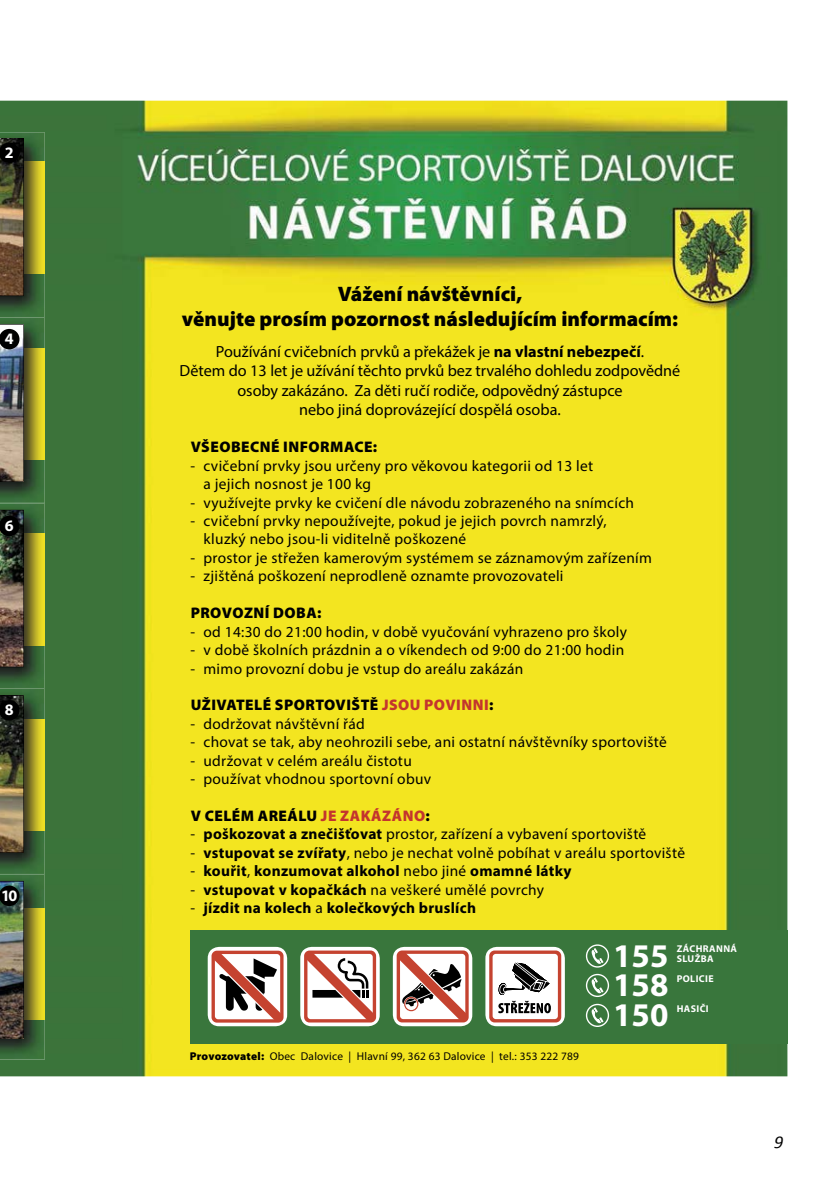
<style>
.page{position:relative;width:840px;height:1191px;background:#fff}
.page>*{position:absolute;margin:0;border:0;box-sizing:border-box;transform-origin:0 0}
.t1{font:700 33.2px/29.6px "Myriad Pro";color:#fff;text-align:justify}
.t2{font:900 21px/25.2px "Myriad Pro";color:#000;text-align:center}
.t3{font:italic 18px "Calibri";color:#000}
.t4{font:16.2px/19.4px "Myriad Pro";color:#000;text-align:center}
.t5{font:700 16px "Myriad Pro";color:#fff}
.t6{font:15.4px/18.4px "Myriad Pro";letter-spacing:.02em;color:#000}
.t7{font:900 15.4px "Myriad Pro";letter-spacing:.03em;color:#000}
.t8{font:700 15.4px "Myriad Pro";letter-spacing:.02em;color:#000}
.t9{font:11.4px "Myriad Pro";letter-spacing:.02em;color:#000}
.t10{font:700 9.8px/10.4px "Myriad Pro";letter-spacing:.04em;color:#fff}
.s1{font-weight:700}
.s2{color:#c3352e}
.s3{font-weight:400}
.s4{font-weight:900}
</style>
<div class="page">
<img style="left:0;top:101px;width:787px;height:975px">
<div style="left:190px;top:930px;width:597px;height:113px;background:#39763c"></div>
<svg style="left:585px;top:944px;width:23px;height:23px"></svg>
<svg style="left:585px;top:973px;width:23px;height:24px"></svg>
<svg style="left:585px;top:1003px;width:23px;height:24px"></svg>
<div style="left:207px;top:947px;width:80px;height:79px;background:#fff;border-radius:11px"></div>
<svg style="left:211px;top:950px;width:73px;height:73px"></svg>
<div style="left:300px;top:947px;width:79px;height:79px;background:linear-gradient(to bottom,#faf5f3,#fbf5f4);border-radius:11px"></div>
<svg style="left:303px;top:950px;width:73px;height:72px;background:#d3a9a3"></svg>
<svg style="left:392px;top:947px;width:80px;height:79px"></svg>
<svg style="left:396px;top:950px;width:72px;height:72px;background:#c79d97"></svg>
<svg style="left:485px;top:947px;width:79px;height:79px"></svg>
<svg style="left:489px;top:950px;width:72px;height:72px;background:#c8b2af"></svg>
<img style="left:0;top:132px;width:45px;height:927px">
<img style="left:24px;top:162px;width:21px;height:111px">
<svg style="left:0;top:139px;width:24px;height:157px;background:#625239"></svg>
<img style="left:24px;top:348px;width:21px;height:112px">
<img style="left:0;top:324px;width:24px;height:157px">
<img style="left:24px;top:534px;width:21px;height:111px">
<img style="left:0;top:510px;width:24px;height:157px">
<img style="left:24px;top:719px;width:21px;height:112px">
<img style="left:0;top:695px;width:24px;height:157px">
<img style="left:24px;top:908px;width:21px;height:111px">
<img style="left:0;top:881px;width:24px;height:157px">
<div style="left:0;top:142px;width:19px;height:21px;background:#000;border-radius:50%"></div>
<div style="left:0;top:329px;width:19px;height:20px;background:#000;border-radius:50%"></div>
<div style="left:0;top:516px;width:19px;height:20px;background:#000;border-radius:50%"></div>
<div style="left:0;top:700px;width:19px;height:20px;background:#000;border-radius:50%"></div>
<div style="left:0;top:885px;width:19px;height:21px;background:#000;border-radius:50%"></div>
<p class="t5" style="left:5px;top:142px;width:10px">2</p>
<p class="t5" style="left:5px;top:328px;width:10px">4</p>
<p class="t5" style="left:5px;top:515px;width:10px">6</p>
<p class="t5" style="left:5px;top:699px;width:10px">8</p>
<p class="t5" style="left:1px;top:885px;width:18px">10</p>
<h2 class="t2" style="left:182px;top:281px;width:497px">Vážení návštěvníci,<br>věnujte prosím pozornost následujícím informacím:</h2>
<p class="t4" style="left:179px;top:342px;width:502px">Používání cvičebních prvků a překážek je <span class="s1">na vlastní nebezpečí</span>.<br>Dětem do 13 let je užívání těchto prvků bez trvalého dohledu zodpovědné osoby zakázáno. Za děti ručí rodiče, odpovědný zástupce<br>nebo jiná doprovázející dospělá osoba.</p>
<p class="t7" style="left:190px;top:438px;width:188px">VŠEOBECNÉ INFORMACE:</p>
<p class="t6" style="left:203px;top:456px;width:391px;text-indent:-13px">- cvičební prvky jsou určeny pro věkovou kategorii od 13 let a jejich nosnost je 100 kg</p>
<p class="t6" style="left:190px;top:493px;width:445px">- využívejte prvky ke cvičení dle návodu zobrazeného na snímcích</p>
<p class="t6" style="left:203px;top:511px;width:404px;text-indent:-13px">- cvičební prvky nepoužívejte, pokud je jejich povrch namrzlý, kluzký nebo jsou-li viditelně poškozené</p>
<p class="t6" style="left:190px;top:548px;width:462px">- prostor je střežen kamerovým systémem se záznamovým zařízením</p>
<p class="t6" style="left:190px;top:566px;width:374px">- zjištěná poškození neprodleně oznamte provozovateli</p>
<p class="t7" style="left:190px;top:604px;width:132px">PROVOZNÍ DOBA:</p>
<p class="t6" style="left:190px;top:622px;width:438px">- od 14:30 do 21:00 hodin, v době vyučování vyhrazeno pro školy</p>
<p class="t6" style="left:190px;top:640px;width:435px">- v době školních prázdnin a o víkendech od 9:00 do 21:00 hodin</p>
<p class="t6" style="left:190px;top:659px;width:334px">- mimo provozní dobu je vstup do areálu zakázán</p>
<p class="t7" style="left:190px;top:696px;width:304px">UŽIVATELÉ SPORTOVIŠTĚ <span class="s2">JSOU POVINNI</span>:</p>
<p class="t6" style="left:190px;top:714px;width:176px">- dodržovat návštěvní řád</p>
<p class="t6" style="left:190px;top:732px;width:477px">- chovat se tak, aby neohrozili sebe, ani ostatní návštěvníky sportoviště</p>
<p class="t6" style="left:190px;top:751px;width:223px">- udržovat v celém areálu čistotu</p>
<p class="t6" style="left:190px;top:769px;width:242px">- používat vhodnou sportovní obuv</p>
<p class="t7" style="left:191px;top:807px;width:241px">V CELÉM AREÁLU <span class="s2">JE ZAKÁZÁNO</span>:</p>
<p class="t6" style="left:190px;top:825px;width:457px">- <span class="s1">poškozovat a znečišťovat</span> prostor, zařízení a vybavení sportoviště</p>
<p class="t6" style="left:190px;top:843px;width:495px">- <span class="s1">vstupovat se zvířaty</span>, nebo je nechat volně pobíhat v areálu sportoviště</p>
<p class="t8" style="left:190px;top:861px;width:382px"><span class="s3">-</span> kouřit<span class="s3">,</span> konzumovat alkohol <span class="s3">nebo jiné</span> omamné látky</p>
<p class="t6" style="left:190px;top:880px;width:355px">- <span class="s1">vstupovat v kopačkách</span> na veškeré umělé povrchy</p>
<p class="t8" style="left:190px;top:898px;width:287px"><span class="s3">-</span> jízdit na kolech <span class="s3">a</span> kolečkových bruslích</p>
<p class="t9" style="left:190px;top:1049px;width:390px"><span class="s4">Provozovatel:</span> Obec Dalovice | Hlavní 99, 362 63 Dalovice | tel.: 353 222 789</p>
<h1 class="t1" style="left:613px;top:939px;width:57px">155<br>158<br>150</h1>
<p class="t10" style="left:676px;top:943px;width:62px">ZÁCHRANNÁ<br>SLUŽBA</p>
<p class="t10" style="left:676px;top:973px;width:39px">POLICIE</p>
<p class="t10" style="left:676px;top:1002px;width:34px">HASIČI</p>
<p class="t3" style="left:773px;top:1129px;width:11px">9</p>
</div>
